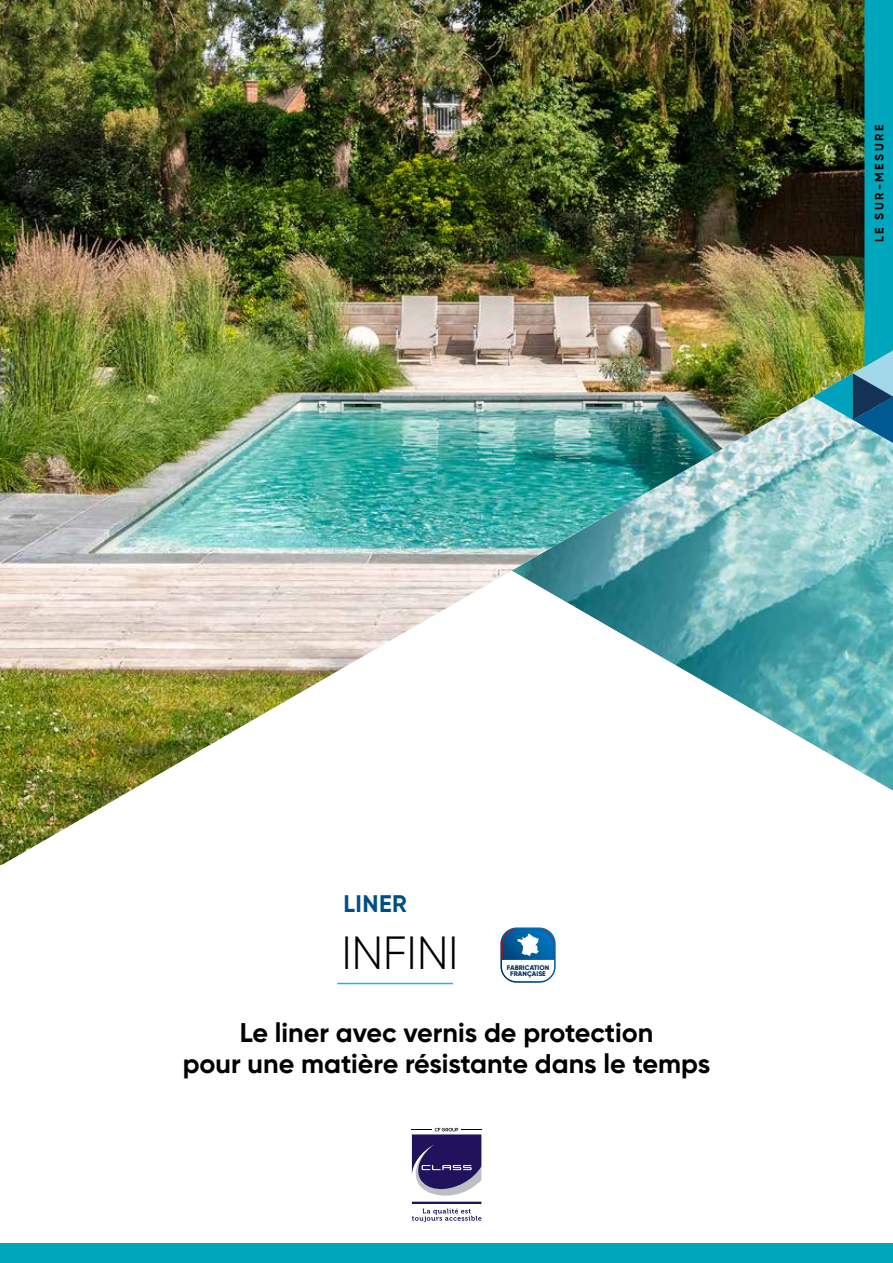
<style>
.page{position:relative;width:893px;height:1263px;background:#fff}
.page>*{position:absolute;margin:0;border:0;box-sizing:border-box;transform-origin:0 0}
.t1{font:300 46.5px "Gilroy";letter-spacing:-.01em;color:#000}
.t2{font:700 27px/30.9px "Gilroy";color:#000;text-align:center}
.t3{font:700 24px "Gilroy";letter-spacing:.02em;color:#004f82}
.t4{font:700 12px "Gilroy";letter-spacing:.21em;color:#000}
.t5{font:800 6.75px/6.8px "Gilroy";color:#003062;text-align:center}
</style>
<div class="page">
<img style="left:0;top:0;width:893px;height:865px">
<div style="left:0;top:1244px;width:893px;height:19px;background:#00a7bc"></div>
<img style="left:813px;top:0;width:80px;height:443px">
<div style="left:412px;top:1134px;width:69px;height:70px;background:linear-gradient(to right,#fff,#fff)"></div>
<hr style="left:412px;top:1202px;width:69px;height:2px;background:#20135c">
<svg style="left:412px;top:1128px;width:69px;height:72px"></svg>
<svg style="left:412px;top:1208px;width:69px;height:14px"></svg>
<hr style="left:337px;top:983px;width:116px;height:1px;background:#16bade">
<svg style="left:500px;top:927px;width:56px;height:56px"></svg>
<p class="t4" style="left:872px;top:242px;width:119px;rotate:-90deg">LE SUR-MESURE</p>
<p class="t3" style="left:343px;top:889px;width:65px">LINER</p>
<h1 class="t1" style="left:341px;top:924px;width:119px">INFINI</h1>
<p class="t5" style="left:507px;top:964px;width:44px">FABRICATION<br>FRANÇAISE</p>
<p class="t2" style="left:183px;top:1017px;width:529px">Le liner avec vernis de protection<br>pour une matière résistante dans le temps</p>
</div>
